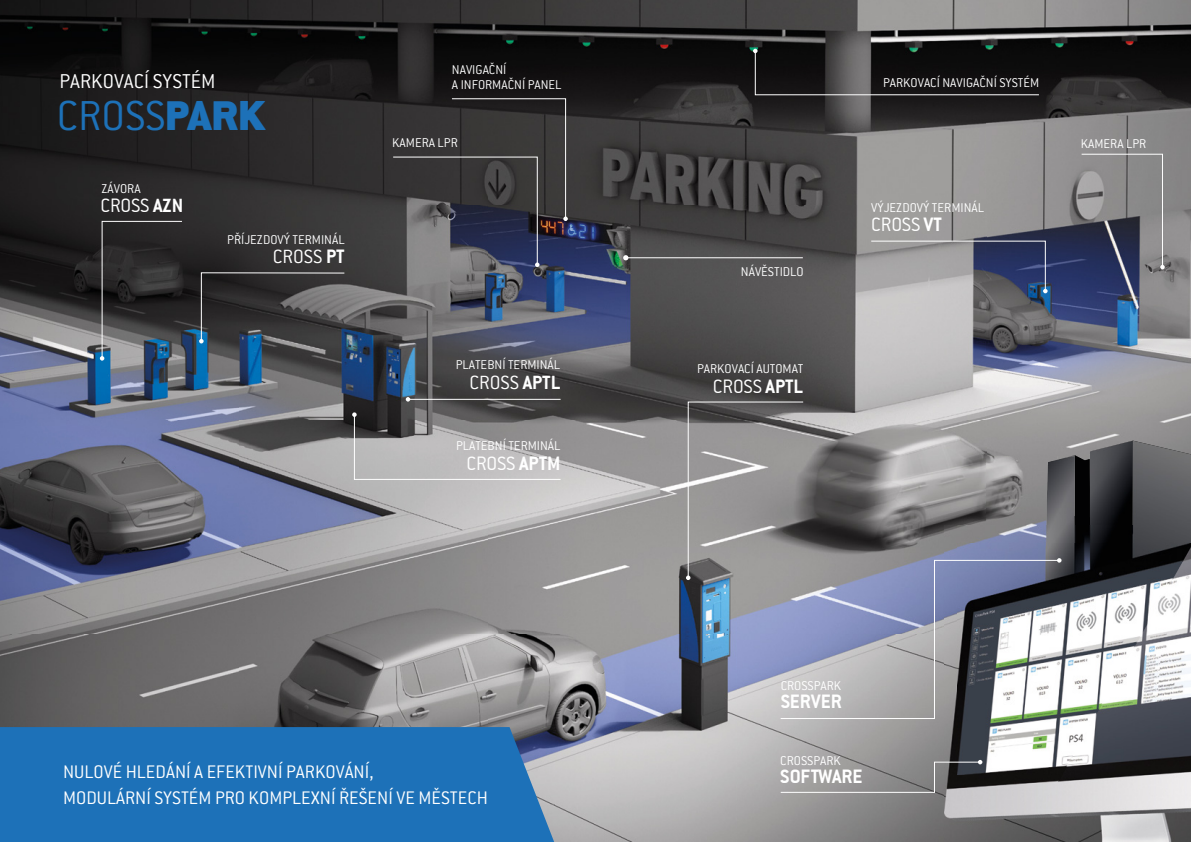
<style>
.page{position:relative;width:1191px;height:842px;background:#fff}
.page>*{position:absolute;margin:0;border:0;box-sizing:border-box;transform-origin:0 0}
.t1{font:300 46px "ITC Conduit LTCE";color:#1d71b8}
.t2{font:300 22px "ITC Conduit LTCE";color:#fff}
.t3{font:21px "Conduit ITCTT Light";letter-spacing:-.005em;color:#fff}
.t4{font:300 21px "ITC Conduit LTCE";color:#fff}
.t5{font:21px "Conduit ITCTT Bold";color:#fff}
.t6{font:300 20px/26px "ITC Conduit LTCE";color:#fff}
.t7{font:300 14px/15px "ITC Conduit LTCE";color:#fff}
.s1{font-family:"Conduit ITC Black";font-weight:400}
.s2{font-family:"ITC Conduit LTCE";font-weight:700}
.s3{font-family:"Conduit ITCTT Bold";font-weight:400}
.s4{font-weight:700}
.s5{font-family:"Conduit ITCTT Bold"}
</style>
<div class="page">
<img style="left:0;top:0;width:986px;height:842px">
<img style="left:986px;top:0;width:205px;height:456px">
<img style="left:986px;top:456px;width:57px;height:69px">
<img style="left:1132px;top:441px;width:59px;height:84px">
<img style="left:944px;top:525px;width:247px;height:317px">
<img style="left:957px;top:544px;width:83px;height:231px">
<img style="left:1040px;top:541px;width:151px;height:272px">
<svg style="left:779px;top:559px;width:264px;height:160px;background:#9599a9"></svg>
<svg style="left:1043px;top:441px;width:89px;height:340px"></svg>
<svg style="left:779px;top:760px;width:203px;height:33px;background:#898989"></svg>
<hr style="left:625px;top:257px;width:178px;height:1px;background:#fff">
<svg style="left:623px;top:255px;width:5px;height:5px"></svg>
<svg style="left:100px;top:220px;width:83px;height:141px;background:#3b3d40"></svg>
<svg style="left:1080px;top:153px;width:84px;height:116px;background:#74757d"></svg>
<svg style="left:753px;top:49px;width:287px;height:47px;background:#222121"></svg>
<svg style="left:392px;top:98px;width:176px;height:169px;background:#403f45"></svg>
<svg style="left:352px;top:412px;width:209px;height:68px;background:#9b9a9a"></svg>
<svg style="left:870px;top:240px;width:177px;height:53px;background:#7b7e8c"></svg>
<svg style="left:199px;top:272px;width:146px;height:71px;background:#404143"></svg>
<hr style="left:408px;top:399px;width:152px;height:1px;background:#fff">
<svg style="left:406px;top:397px;width:4px;height:5px"></svg>
<svg style="left:686px;top:401px;width:118px;height:179px;background:#908f8f"></svg>
<div style="left:0;top:727px;width:554px;height:115px;background:#1d71b8"></div>
<h2 class="t2" style="left:60px;top:69px;width:158px">PARKOVACÍ SYSTÉM</h2>
<h1 class="t1" style="left:57px;top:90px;width:210px">CROSS<span class="s1">PARK</span></h1>
<p class="t7" style="left:101px;top:181px;width:41px">ZÁVORA</p>
<h3 class="t3" style="left:100px;top:193px;width:84px">CROSS <span class="s2">AZN</span></h3>
<p class="t7" style="left:227px;top:232px;width:119px">PŘÍJEZDOVÝ TERMINÁL</p>
<h3 class="t4" style="left:273px;top:245px;width:73px">CROSS <span class="s3">PT</span></h3>
<p class="t7" style="left:452px;top:62px;width:111px">NAVIGAČNÍ<br>A INFORMAČNÍ PANEL</p>
<p class="t7" style="left:392px;top:135px;width:67px">KAMERA LPR</p>
<p class="t7" style="left:456px;top:357px;width:106px">PLATEBNÍ TERMINÁL</p>
<h3 class="t4" style="left:469px;top:371px;width:92px">CROSS <span class="s4">APTL</span></h3>
<p class="t7" style="left:456px;top:438px;width:106px">PLATEBNÍ TERMINÁL</p>
<h3 class="t3" style="left:466px;top:451px;width:96px">CROSS <span class="s5">APTM</span></h3>
<h3 class="t6" style="left:63px;top:758px;width:426px">NULOVÉ HLEDÁNÍ A EFEKTIVNÍ PARKOVÁNÍ,<br>MODULÁRNÍ SYSTÉM PRO KOMPLEXNÍ ŘEŠENÍ VE MĚSTECH</h3>
<p class="t7" style="left:741px;top:264px;width:64px">NÁVĚSTIDLO</p>
<p class="t7" style="left:697px;top:361px;width:108px">PARKOVACÍ AUTOMAT</p>
<h3 class="t3" style="left:713px;top:375px;width:92px">CROSS <span class="s5">APTL</span></h3>
<p class="t7" style="left:883px;top:75px;width:158px">PARKOVACÍ NAVIGAČNÍ SYSTÉM</p>
<p class="t7" style="left:871px;top:200px;width:114px">VÝJEZDOVÝ TERMINÁL</p>
<h3 class="t3" style="left:871px;top:213px;width:72px">CROSS <span class="s5">VT</span></h3>
<p class="t7" style="left:1080px;top:136px;width:67px">KAMERA LPR</p>
<p class="t7" style="left:780px;top:678px;width:62px">CROSSPARK</p>
<h3 class="t5" style="left:780px;top:689px;width:63px">SERVER</h3>
<p class="t7" style="left:780px;top:752px;width:62px">CROSSPARK</p>
<h3 class="t5" style="left:780px;top:763px;width:84px">SOFTWARE</h3>
</div>
